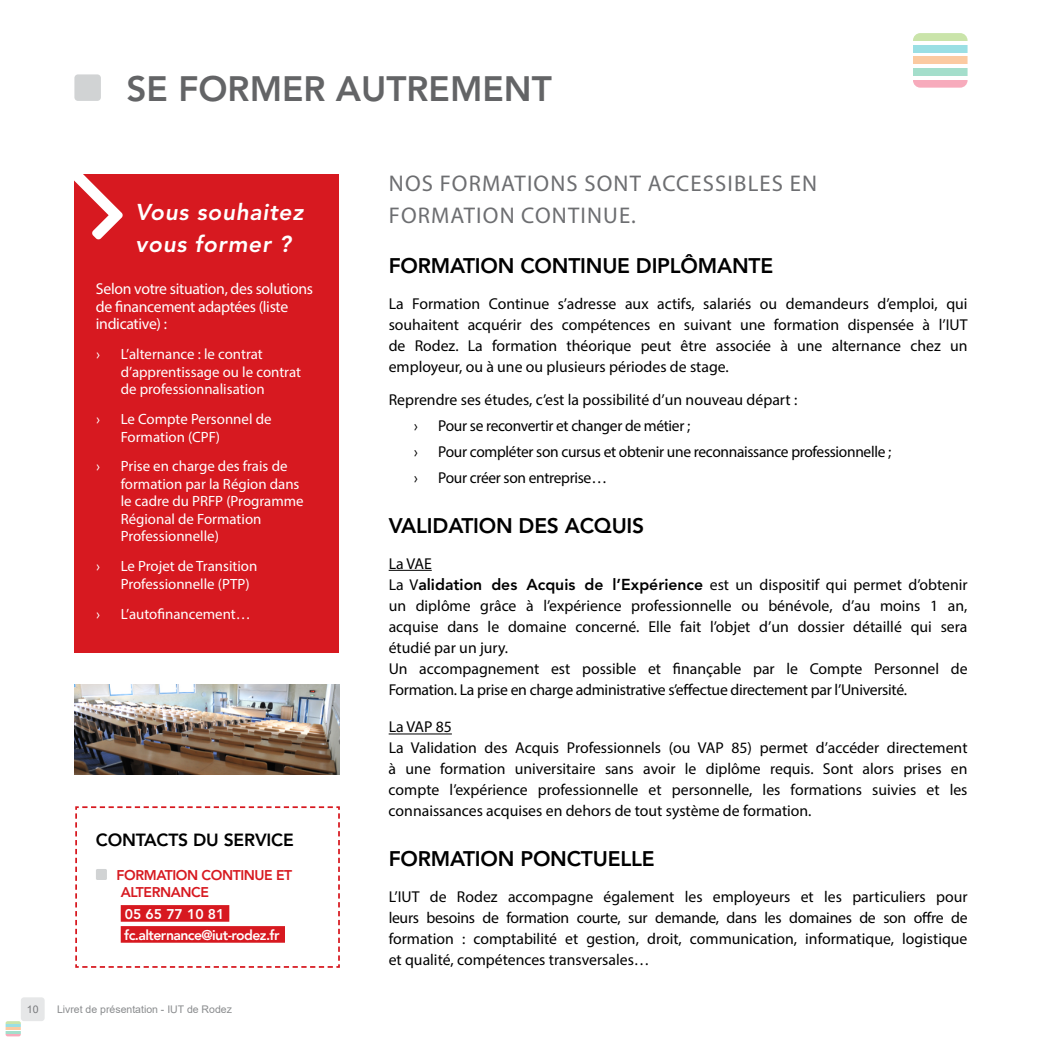
<style>
.page{position:relative;width:1042px;height:1042px;background:#fff}
.page>*{position:absolute;margin:0;border:0;box-sizing:border-box;transform-origin:0 0}
.t1{font:800 35px "Avenir LT Std";color:#636466}
.t2{font:22.75px "Myriad Pro";letter-spacing:.05em;color:#6d6e71}
.t3{font:italic 800 22.75px/31.5px "Avenir LT Std";letter-spacing:.03em;color:#fff}
.t4{font:800 21px "Avenir LT Std";letter-spacing:-.01em;color:#000}
.t5{font:800 17.5px "Avenir LT Std";color:#000}
.t6{font:15.75px/21px "Myriad Pro";color:#000;text-align:justify}
.t7{font:15.75px "Myriad Pro";letter-spacing:-.02em;color:#000}
.t8{font:15.75px/17.5px "Myriad Pro";letter-spacing:-.02em;color:#fff}
.t9{font:15.75px "Avenir LT Std";color:#000}
.t10{font:14.88px/17.5px "Myriad Pro";color:#fff}
.t11{font:14.88px "Avenir LT Std";color:#fff}
.t12{font:800 14px/21px "Avenir LT Std";letter-spacing:-.04em;color:#fff}
.t13{font:800 14px "Avenir LT Std";color:#d71920}
.t14{font:10.5px "Arial";color:#8a8c8e}
.t15{font:10.5px "Arial";color:#77787b}
.s1{font-family:"Avenir LT Std";font-weight:800}
</style>
<div class="page">
<div style="left:74px;top:74px;width:27px;height:27px;background:#d1d3d4;border-radius:4px"></div>
<div style="left:21px;top:997px;width:24px;height:24px;background:#e6e7e8;border-radius:3px"></div>
<svg style="left:6px;top:1021px;width:15px;height:15px"></svg>
<div style="left:913px;top:33px;width:54px;height:8px;background:#cae4aa"></div>
<div style="left:913px;top:45px;width:54px;height:7px;background:#9adfe4"></div>
<div style="left:913px;top:57px;width:54px;height:7px;background:#fbcaa1"></div>
<div style="left:913px;top:68px;width:54px;height:8px;background:#a4decb"></div>
<div style="left:913px;top:80px;width:54px;height:8px;background:#f7abbc"></div>
<hr style="left:389px;top:570px;width:43px;height:1px;background:#000">
<hr style="left:389px;top:733px;width:63px;height:1px;background:#000">
<div style="left:74px;top:174px;width:265px;height:478px;background:#d71920"></div>
<svg style="left:74px;top:174px;width:49px;height:66px"></svg>
<svg style="left:75px;top:806px;width:265px;height:162px"></svg>
<div style="left:121px;top:905px;width:108px;height:16px;background:#d71920"></div>
<div style="left:121px;top:926px;width:164px;height:16px;background:#d71920"></div>
<div style="left:96px;top:869px;width:11px;height:11px;background:#d1d3d4"></div>
<img style="left:74px;top:684px;width:265px;height:90px">
<h1 class="t1" style="left:126px;top:68px;width:379px">SE FORMER AUTREMENT</h1>
<h2 class="t3" style="left:136px;top:197px;width:169px">Vous souhaitez vous former ?</h2>
<p class="t8" style="left:96px;top:280px;width:219px">Selon votre situation, des solutions de financement adaptées (liste indicative) :</p>
<p class="t11" style="left:96px;top:345px;width:6px">›</p>
<p class="t10" style="left:121px;top:345px;width:182px">L’alternance : le contrat d’apprentissage ou le contrat de professionnalisation</p>
<p class="t11" style="left:96px;top:410px;width:6px">›</p>
<p class="t10" style="left:121px;top:410px;width:152px">Le Compte Personnel de<br>Formation (CPF)</p>
<p class="t11" style="left:96px;top:458px;width:6px">›</p>
<p class="t10" style="left:121px;top:457px;width:184px">Prise en charge des frais de formation par la Région dans le cadre du PRFP (Programme<br>Régional de Formation<br>Professionnelle)</p>
<p class="t11" style="left:96px;top:557px;width:6px">›</p>
<p class="t10" style="left:121px;top:557px;width:138px">Le Projet de Transition<br>Professionnelle (PTP)</p>
<p class="t11" style="left:96px;top:605px;width:6px">›</p>
<p class="t10" style="left:121px;top:605px;width:131px">L’autofinancement…</p>
<p class="t5" style="left:96px;top:829px;width:25px">CONTACTS</p>
<p class="t5" style="left:193px;top:829px;width:42px">DU SERVICE</p>
<p class="t13" style="left:117px;top:867px;width:10px">FOR</p>
<p class="t13" style="left:144px;top:867px;width:22px">MATION</p>
<p class="t13" style="left:202px;top:867px;width:10px">CONTIN</p>
<p class="t13" style="left:254px;top:867px;width:31px">UE ET</p>
<p class="t13" style="left:121px;top:884px;width:10px">ALTERNANCE</p>
<p class="t12" style="left:124px;top:903px;width:157px">05 65 77 10 81<br>FC.ALTERNANCE@IUT-RODEZ.FR</p>
<p class="t15" style="left:27px;top:1002px;width:13px">10</p>
<p class="t14" style="left:57px;top:1002px;width:176px">Livret de présentation - IUT de Rodez</p>
<h2 class="t2" style="left:389px;top:169px;width:350px">nos formations sont accessible</h2>
<h2 class="t2" style="left:772px;top:169px;width:47px">s en</h2>
<h2 class="t2" style="left:389px;top:201px;width:248px">formation conti nue.</h2>
<h3 class="t4" style="left:389px;top:253px;width:15px">FOR</h3>
<h3 class="t4" style="left:431px;top:253px;width:33px">MATION</h3>
<h3 class="t4" style="left:520px;top:253px;width:15px">CONTIN</h3>
<h3 class="t4" style="left:602px;top:253px;width:46px">UE DIPL</h3>
<h3 class="t4" style="left:680px;top:253px;width:52px">ÔMANTE</h3>
<p class="t6" style="left:389px;top:292px;width:580px">La Formation Continue s’adresse aux actifs, salariés ou demandeurs d’emploi, qui souhaitent acquérir des compétences en suivant une formation dispensée à l’IUT de Rodez. La formation théorique peut être associée à une alternance chez un employeur, ou à une ou plusieurs périodes de stage.</p>
<p class="t6" style="left:389px;top:389px;width:410px">Reprendre ses études, c’est la possibilité d’un nouveau départ :</p>
<p class="t9" style="left:413px;top:416px;width:6px">›</p>
<p class="t7" style="left:438px;top:416px;width:253px">Pour se reconvertir et changer de métier ;</p>
<p class="t9" style="left:413px;top:442px;width:6px">›</p>
<p class="t7" style="left:438px;top:442px;width:454px">Pour compléter son cursus et obtenir une reconnaissance professionnelle ;</p>
<p class="t9" style="left:413px;top:468px;width:6px">›</p>
<p class="t7" style="left:438px;top:468px;width:170px">Pour créer son entreprise…</p>
<h3 class="t4" style="left:389px;top:513px;width:14px">VALIDATION</h3>
<h3 class="t4" style="left:519px;top:513px;width:14px">DES</h3>
<h3 class="t4" style="left:565px;top:513px;width:71px">ACQUIS</h3>
<p class="t6" style="left:389px;top:553px;width:580px;text-align:left">La VAE<br>La V<span class="s1">ALIDATION DES ACQUIS DE L’EXPÉRIENCE</span> est un dispositif qui permet d’obtenir un diplôme grâce à l’expérience professionnelle ou bénévole, d’au moins 1 an, acquise dans le domaine concerné. Elle fait l’objet d’un dossier détaillé qui sera étudié par un jury.<br>Un accompagnement est possible et finançable par le Compte Personnel de Formation. La prise en charge administrative s’effectue directement par l’Université.</p>
<p class="t6" style="left:389px;top:716px;width:580px;text-align:left">La VAP 85<br>La Validation des Acquis Professionnels (ou VAP 85) permet d’accéder directement à une formation universitaire sans avoir le diplôme requis. Sont alors prises en compte l’expérience professionnelle et personnelle, les formations suivies et les connaissances acquises en dehors de tout système de formation.</p>
<h3 class="t4" style="left:389px;top:846px;width:75px">FORMATION</h3>
<h3 class="t4" style="left:520px;top:846px;width:16px">PONCT</h3>
<h3 class="t4" style="left:593px;top:846px;width:28px">UELLE</h3>
<p class="t6" style="left:389px;top:886px;width:580px">L’IUT de Rodez accompagne également les employeurs et les particuliers pour leurs besoins de formation courte, sur demande, dans les domaines de son offre de formation : comptabilité et gestion, droit, communication, informatique, logistique et qualité, compétences transversales…</p>
</div>
